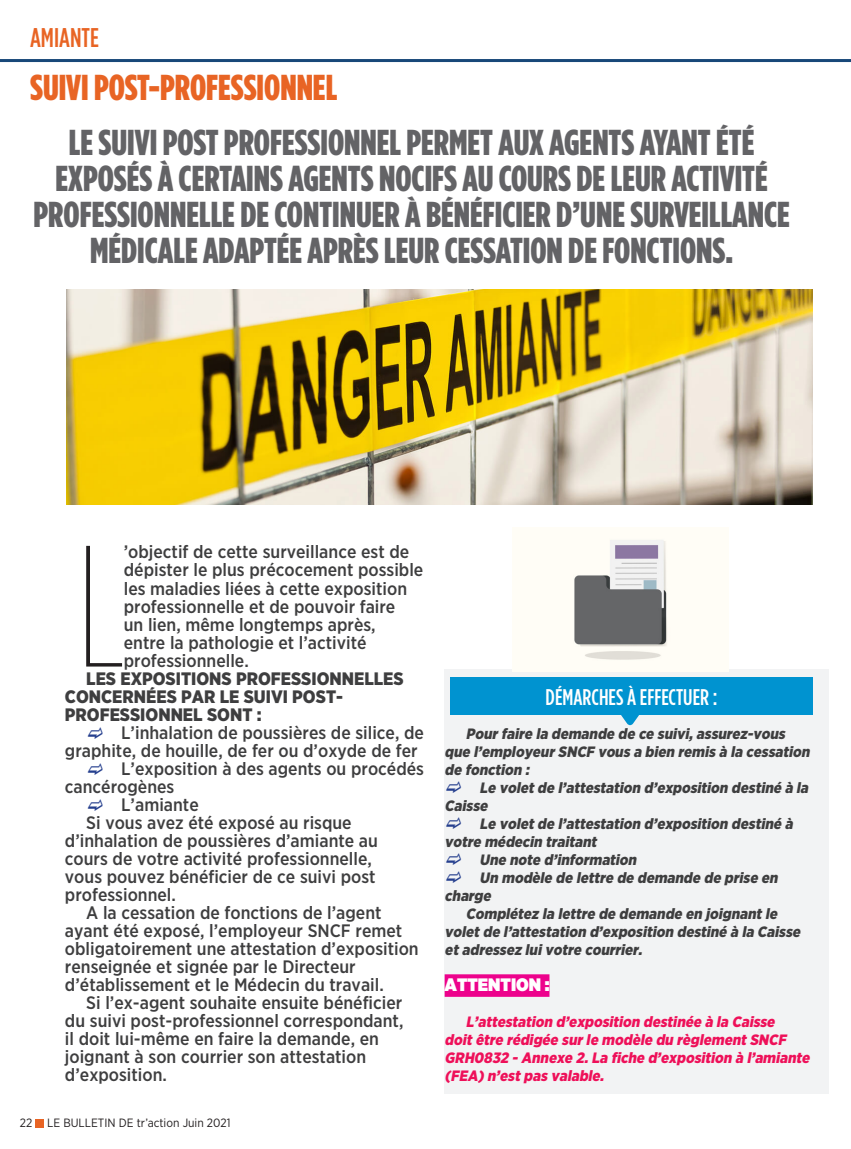
<style>
.page{position:relative;width:851px;height:1149px;background:#fff}
.page>*{position:absolute;margin:0;border:0;box-sizing:border-box;transform-origin:0 0}
.TEXTE_ARTICLE_COURAN{font:100 172.35px "Gotham Condensed";color:#231f20}
.TITRE_PRINCIPAL_COND{font:900 36px/36px "Gotham Condensed";color:#636366;text-align:center}
.t1{font:900 36px "Gotham Condensed";color:#e86424}
.t2{font:500 27px "Gotham Condensed";color:#e86424}
.t3{font:500 22.65px "Gotham Condensed";color:#fff}
.TEXTE_ARTICLE_COURAN-2{font:500 18px/18px "Gotham Narrow";color:#3e3e3f}
.TEXTE_ARTICLE_COURAN-3{font:900 18px/18px "Gotham Narrow";color:#3e3e3f}
.INTER_DOSSIER{font:900 18px "Gotham Narrow";color:#fff}
.TEXTE_ARTICLE_SECOND{font:italic 900 15px/18px "Gotham Narrow";color:#3e3e3f}
.TEXTE_ARTICLE_SECOND-2{font:italic 900 15px/18px "Gotham Narrow";color:#ee1059}
.t4{font:12px "Gotham Narrow";color:#231f20}
</style>
<div class="page">
<div style="left:36px;top:1118px;width:8px;height:8px;background:#e86424"></div>
<hr style="left:0;top:59px;width:850px;height:3px;background:#184879">
<div style="left:444px;top:669px;width:384px;height:424px;background:#f2f3f4"></div>
<svg style="left:574px;top:714px;width:114px;height:11px"></svg>
<div style="left:450px;top:677px;width:362px;height:37px;background:#0093d0"></div>
<div style="left:444px;top:973px;width:105px;height:23px;background:#ed028c"></div>
<img style="left:67px;top:289px;width:745px;height:215px">
<img style="left:512px;top:539px;width:216px;height:132px">
<p class="t2" style="left:30px;top:22px;width:70px">AMIANTE</p>
<p class="t1" style="left:30px;top:66px;width:308px">SUIVI POST-PROFESSIONNEL</p>
<p class="TITRE_PRINCIPAL_COND" style="left:34px;top:124px;width:757px">LE SUIVI POST PROFESSIONNEL PERMET AUX AGENTS AYANT ÉTÉ EXPOSÉS À CERTAINS AGENTS NOCIFS AU COURS DE LEUR ACTIVITÉ PROFESSIONNELLE DE CONTINUER À BÉNÉFICIER D’UNE SURVEILLANCE MÉDICALE ADAPTÉE APRÈS LEUR CESSATION DE FONCTIONS.</p>
<p class="TEXTE_ARTICLE_COURAN" style="left:77px;top:509px;width:49px">L</p>
<p class="TEXTE_ARTICLE_COURAN-2" style="left:124px;top:542px;width:301px">’objectif de cette surveillance est de dépister le plus précocement possible les maladies liées à cette exposition professionnelle et de pouvoir faire<br>un lien, même longtemps après,<br>entre la pathologie et l’activité professionnelle.</p>
<p class="TEXTE_ARTICLE_COURAN-3" style="left:65px;top:668px;width:340px;text-indent:21px">LES EXPOSITIONS PROFESSIONNELLES<br>CONCERNÉES PAR LE SUIVI POST-<br>PROFESSIONNEL SONT :</p>
<p class="TEXTE_ARTICLE_COURAN-2" style="left:65px;top:722px;width:360px;text-indent:56px">L’inhalation de poussières de silice, de graphite, de houille, de fer ou d’oxyde de fer</p>
<p class="TEXTE_ARTICLE_COURAN-2" style="left:65px;top:758px;width:360px;text-indent:56px">L’exposition à des agents ou procédés cancérogènes</p>
<p class="TEXTE_ARTICLE_COURAN-2" style="left:121px;top:794px;width:79px">L’amiante</p>
<p class="TEXTE_ARTICLE_COURAN-2" style="left:65px;top:812px;width:314px;text-indent:21px">Si vous avez été exposé au risque d’inhalation de poussières d’amiante au cours de votre activité professionnelle, vous pouvez bénéficier de ce suivi post professionnel.</p>
<p class="TEXTE_ARTICLE_COURAN-2" style="left:65px;top:902px;width:355px;text-indent:21px">A la cessation de fonctions de l’agent ayant été exposé, l’employeur SNCF remet obligatoirement une attestation d’exposition renseignée et signée par le Directeur d’établissement et le Médecin du travail.</p>
<p class="TEXTE_ARTICLE_COURAN-2" style="left:65px;top:992px;width:340px;text-indent:21px">Si l’ex-agent souhaite ensuite bénéficier du suivi post-professionnel correspondant, il doit lui-même en faire la demande, en joignant à son courrier son attestation d’exposition.</p>
<p class="t4" style="left:20px;top:1115px;width:212px">22 LE BULLETIN DE tr’action Juin 2021</p>
<p class="t3" style="left:545px;top:683px;width:173px">DÉMARCHES À EFFECTUER :</p>
<p class="TEXTE_ARTICLE_SECOND" style="left:444px;top:724px;width:370px;text-indent:21px">Pourfaire la demande de ce suivi,assurez-vous que l’employeurSNCF vous a bien remis à la cessation de fonction :</p>
<p class="TEXTE_ARTICLE_SECOND" style="left:444px;top:778px;width:368px;text-indent:35px">Le voletde l’attestation d’exposition destiné à la<br>Caisse</p>
<p class="TEXTE_ARTICLE_SECOND" style="left:444px;top:814px;width:353px;text-indent:35px">Le voletde l’attestation d’exposition destiné à votre médecin traitant</p>
<p class="TEXTE_ARTICLE_SECOND" style="left:479px;top:850px;width:162px">Une note d’information</p>
<p class="TEXTE_ARTICLE_SECOND" style="left:444px;top:868px;width:338px;text-indent:35px">Un modèle de lettre de demande de prise en charge</p>
<p class="TEXTE_ARTICLE_SECOND" style="left:444px;top:904px;width:360px;text-indent:21px">Complétez la lettre de demande en joignantle voletde l’attestation d’exposition destiné à la Caisse etadressez luivotre courrier.</p>
<p class="INTER_DOSSIER" style="left:444px;top:971px;width:106px">ATTENTION :</p>
<p class="TEXTE_ARTICLE_SECOND-2" style="left:444px;top:1012px;width:370px;text-indent:21px">L’attestation d’exposition destinée à la Caisse doitêtre rédigée surle modèle du règlementSNCF GRH0832 -Annexe 2.La fiche d’exposition à l’amiante (FEA)n’estpas valable.</p>
</div>
